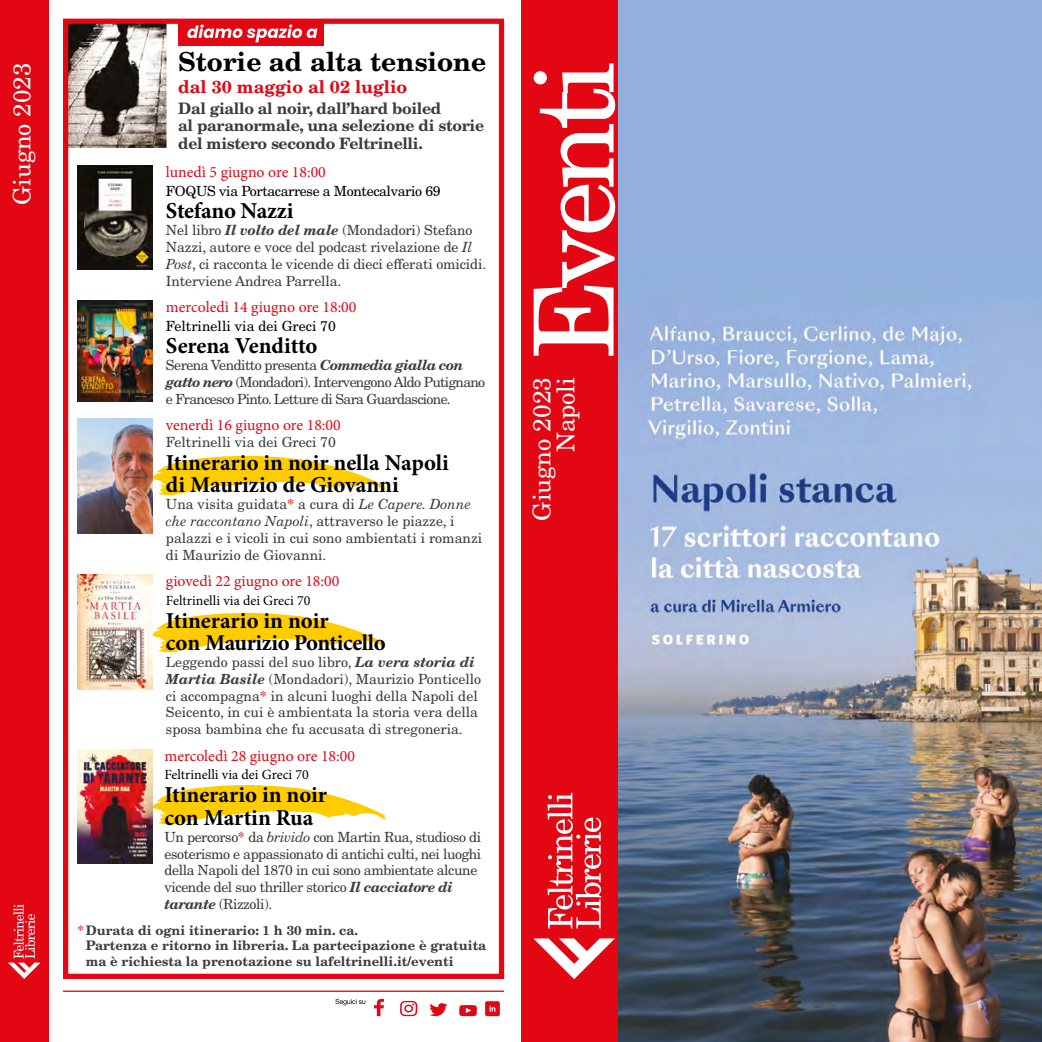
<style>
.page{position:relative;width:1042px;height:1042px;background:#fff}
.page>*{position:absolute;margin:0;border:0;box-sizing:border-box;transform-origin:0 0}
.t1{font:700 26.25px "New Century Schlbk LT Std";color:#000}
.t2{font:24.5px/24.2px "New Century Schlbk LT Std";color:#fff;text-align:right}
.t3{font:24.15px "New Century Schlbk LT Std";color:#fff}
.t4{font:700 22.75px/22.8px "Minion Pro";letter-spacing:-.005em;color:#000}
.t5{font:700 17.5px "New Century Schlbk LT Std";color:#e30613}
.t6{font:15.75px "Minion Pro";color:#e30613}
.t7{font:700 15.75px/17.5px "New Century Schlbk LT Std";letter-spacing:-.02em;color:#3c3c3b}
.t8{font:14px/16.8px "New Century Schlbk LT Std";letter-spacing:-.01em;color:#3c3c3b}
.t9{font:14px/16.8px "New Century Schlbk LT Std";letter-spacing:-.03em;color:#3c3c3b}
.t10{font:14px/16.8px "New Century Schlbk LT Std";letter-spacing:-.05em;color:#3c3c3b}
.t11{font:14px "Minion Pro";color:#000}
.t12{font:14px "New Century Schlbk LT Std";letter-spacing:-.025em;color:#000}
.t13{font:14px "New Century Schlbk LT Std";color:#000}
.t14{font:700 13.12px/15.8px "New Century Schlbk LT Std";color:#3c3c3b}
.s1{font-weight:700;font-style:italic}
.s2{font-style:italic}
.s3{font-weight:700;color:#e63323}
.s4{color:#e63323}
</style>
<div class="page">
<div style="left:521px;top:0;width:97px;height:1042px;background:#e30613"></div>
<svg style="left:534px;top:63px;width:81px;height:293px"></svg>
<svg style="left:547px;top:793px;width:54px;height:135px"></svg>
<svg style="left:533px;top:938px;width:82px;height:41px"></svg>
<div style="left:0;top:0;width:48px;height:1042px;background:#e30613"></div>
<svg style="left:8px;top:904px;width:33px;height:75px"></svg>
<img style="left:69px;top:25px;width:97px;height:123px">
<div style="left:179px;top:19px;width:145px;height:26px;background:#e30613"></div>
<svg style="left:187px;top:25px;width:130px;height:17px"></svg>
<img style="left:77px;top:165px;width:75px;height:105px">
<img style="left:77px;top:300px;width:75px;height:102px">
<div style="left:63px;top:19px;width:441px;height:960px;border:5px solid #e30613"></div>
<hr style="left:63px;top:990px;width:441px;height:2px;background:#e30613">
<svg style="left:335px;top:999px;width:30px;height:6px"></svg>
<svg style="left:374px;top:999px;width:10px;height:17px"></svg>
<svg style="left:429px;top:1003px;width:18px;height:13px"></svg>
<svg style="left:400px;top:1001px;width:17px;height:15px"></svg>
<svg style="left:459px;top:1005px;width:18px;height:11px"></svg>
<svg style="left:485px;top:1001px;width:15px;height:15px"></svg>
<img style="left:618px;top:0;width:424px;height:1042px">
<svg style="left:152px;top:456px;width:233px;height:39px"></svg>
<img style="left:77px;top:419px;width:75px;height:114px">
<svg style="left:152px;top:613px;width:233px;height:39px"></svg>
<img style="left:77px;top:574px;width:75px;height:115px">
<svg style="left:152px;top:785px;width:233px;height:39px"></svg>
<img style="left:77px;top:749px;width:75px;height:115px">
<h3 class="t3" style="left:7px;top:205px;width:143px;rotate:-90deg">Giugno 2023</h3>
<h1 class="t1" style="left:178px;top:45px;width:309px">Storie ad alta tensione</h1>
<p class="t5" style="left:178px;top:76px;width:230px">dal 30 maggio al 02 luglio</p>
<p class="t7" style="left:178px;top:99px;width:307px">Dal giallo al noir, dall’hard boiled<br>al paranormale, una selezione di storie del mistero secondo Feltrinelli.</p>
<p class="t6" style="left:166px;top:161px;width:161px">lunedì 5 giugno ore 18:00</p>
<p class="t12" style="left:166px;top:182px;width:276px">FOQUS via Portacarrese a Montecalvario 69</p>
<h3 class="t4" style="left:166px;top:199px;width:129px">Stefano Nazzi</h3>
<p class="t8" style="left:166px;top:222px;width:322px">Nel libro <span class="s1">Il volto del male</span> (Mondadori) Stefano Nazzi, autore e voce del podcast rivelazione de <span class="s2">Il Post</span>, ci racconta le vicende di dieci efferati omicidi.<br>Interviene Andrea Parrella.</p>
<p class="t6" style="left:166px;top:296px;width:192px">mercoledì 14 giugno ore 18:00</p>
<p class="t13" style="left:166px;top:317px;width:171px">Feltrinelli via dei Greci 70</p>
<h3 class="t4" style="left:166px;top:334px;width:153px">Serena Venditto</h3>
<p class="t10" style="left:166px;top:357px;width:321px">Serena Venditto presenta <span class="s1">Commedia gialla con gatto nero</span> (Mondadori). Intervengono Aldo Putignano e Francesco Pinto. Letture di Sara Guardascione.</p>
<p class="t6" style="left:166px;top:414px;width:176px">venerdì 16 giugno ore 18:00</p>
<p class="t8" style="left:166px;top:433px;width:171px">Feltrinelli via dei Greci 70</p>
<h3 class="t4" style="left:166px;top:451px;width:284px">Itinerario in noir nella Napoli di Maurizio de Giovanni</h3>
<p class="t8" style="left:166px;top:496px;width:318px">Una visita guidata<span class="s3">*</span> a cura di <span class="s2">Le Capere. Donne che raccontano Napoli</span>, attraverso le piazze, i palazzi e i vicoli in cui sono ambientati i romanzi di Maurizio de Giovanni.</p>
<p class="t6" style="left:166px;top:570px;width:175px">giovedì 22 giugno ore 18:00</p>
<p class="t11" style="left:166px;top:591px;width:146px">Feltrinelli via dei Greci 70</p>
<h3 class="t4" style="left:166px;top:608px;width:221px">Itinerario in noir<br>con Maurizio Ponticello</h3>
<p class="t8" style="left:166px;top:653px;width:317px">Leggendo passi del suo libro, <span class="s1">La vera storia di Martia Basile</span> (Mondadori), Maurizio Ponticello ci accompagna<span class="s3">*</span> in alcuni luoghi della Napoli del Seicento, in cui è ambientata la storia vera della sposa bambina che fu accusata di stregoneria.</p>
<p class="t6" style="left:164px;top:745px;width:192px">mercoledì 28 giugno ore 18:00</p>
<p class="t11" style="left:164px;top:765px;width:146px">Feltrinelli via dei Greci 70</p>
<h3 class="t4" style="left:164px;top:783px;width:164px">Itinerario in noir con Martin Rua</h3>
<p class="t9" style="left:164px;top:828px;width:318px">Un percorso<span class="s3">*</span> da <span class="s2">brivido</span> con Martin Rua, studioso di esoterismo e appassionato di antichi culti, nei luoghi della Napoli del 1870 in cui sono ambientate alcune vicende del suo thriller storico <span class="s1">Il cacciatore di tarante</span> (Rizzoli).</p>
<p class="t14" style="left:86px;top:922px;width:402px;text-indent:-8px"><span class="s4">*</span> Durata di ogni itinerario: 1 h 30 min. ca.<br>Partenza e ritorno in libreria. La partecipazione è gratuita ma è richiesta la prenotazione su lafeltrinelli.it/eventi</p>
<h2 class="t2" style="left:529px;top:520px;width:145px;rotate:-90deg">Giugno 2023<br>Napoli</h2>
</div>
